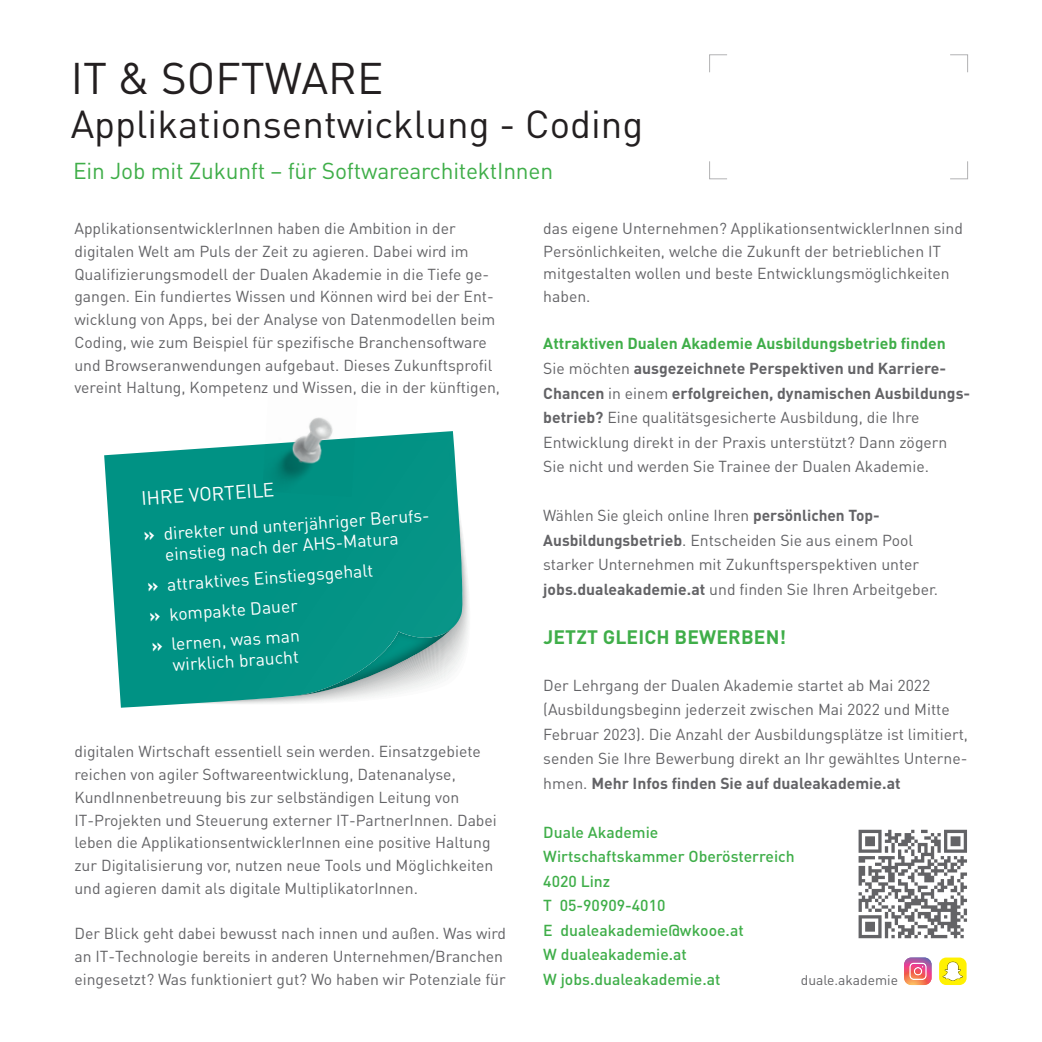
<style>
.page{position:relative;width:1042px;height:1042px;background:#fff}
.page>*{position:absolute;margin:0;border:0;box-sizing:border-box;transform-origin:0 0}
.t1{font:43.75px "DIN Pro";color:#231f20}
.t2{font:38.5px "DIN Pro";color:#231f20}
.t3{font:22.75px "DIN Pro";letter-spacing:-.01em;color:#3fae49}
.t4{font:700 19.25px "DIN Pro";letter-spacing:.01em;color:#3fae49}
.t5{font:19.25px "DIN Pro";color:#fff}
.t6{font:17.5px/29.9px "DIN Pro";color:#fff}
.t7{font:15.75px/22.8px "DIN Pro";color:#636366}
.t8{font:500 15.75px/24.5px "DIN Pro";color:#3fae49}
.t9{font:13.83px "DIN Pro";color:#636366}
.s1{font-weight:700}
.s2{font-weight:700;color:#3fae49}
</style>
<div class="page">
<svg style="left:709px;top:54px;width:259px;height:125px"></svg>
<svg style="left:858px;top:830px;width:109px;height:108px"></svg>
<svg style="left:104px;top:431px;width:362px;height:277px;background:#1e9e92"></svg>
<svg style="left:292px;top:616px;width:161px;height:90px"></svg>
<img style="left:262px;top:417px;width:95px;height:80px">
<svg style="left:904px;top:957px;width:27px;height:28px"></svg>
<div style="left:939px;top:957px;width:27px;height:28px;background:#fff101;border-radius:7px"></div>
<svg style="left:942px;top:961px;width:21px;height:20px"></svg>
<h1 class="t1" style="left:71px;top:49px;width:314px">IT &amp; SOFTWARE</h1>
<h2 class="t2" style="left:71px;top:98px;width:574px">Applikationsentwicklung - Coding</h2>
<h3 class="t3" style="left:73px;top:155px;width:481px">Ein Job mit Zukunft – für SoftwarearchitektInnen</h3>
<p class="t7" style="left:74px;top:216px;width:427px">ApplikationsentwicklerInnen haben die Ambition in der digitalen Welt am Puls der Zeit zu agieren. Dabei wird im Qualifizierungsmodell der Dualen Akademie in die Tiefe ge&shy;gangen. Ein fundiertes Wissen und Können wird bei der Ent&shy;wicklung von Apps, bei der Analyse von Datenmodellen beim Coding, wie zum Beispiel für spezifische Branchensoftware und Browseranwendungen aufgebaut. Dieses Zukunftsprofil vereint Haltung, Kompetenz und Wissen, die in der künftigen,</p>
<p class="t5" style="left:140px;top:485px;width:135px;rotate:-4deg">IHRE VORTEILE</p>
<p class="t6" style="left:163px;top:522px;width:269px;line-height:21px;text-indent:-20px;rotate:-4deg"><span class="s1">»</span> direkter und unterjähriger Berufs&shy;einstieg nach der AHS-Matura</p>
<p class="t6" style="left:146px;top:570px;width:228px;rotate:-4deg"><span class="s1">»</span> attraktives Einstiegsgehalt <span class="s1">»</span> kompakte Dauer<br><span class="s1">»</span> lernen, was man</p>
<p class="t6" style="left:172px;top:649px;width:128px;rotate:-4deg">wirklich braucht</p>
<p class="t7" style="left:74px;top:740px;width:424px">digitalen Wirtschaft essentiell sein werden. Einsatzgebiete reichen von agiler Softwareentwicklung, Datenanalyse, KundInnenbetreuung bis zur selbständigen Leitung von IT-Projekten und Steuerung externer IT-PartnerInnen. Dabei leben die ApplikationsentwicklerInnen eine positive Haltung zur Digitalisierung vor, nutzen neue Tools und Möglichkeiten und agieren damit als digitale MultiplikatorInnen.</p>
<p class="t7" style="left:74px;top:921px;width:433px">Der Blick geht dabei bewusst nach innen und außen. Was wird an IT-Technologie bereits in anderen Unternehmen/Branchen eingesetzt? Was funktioniert gut? Wo haben wir Potenziale für</p>
<p class="t7" style="left:543px;top:216px;width:421px">das eigene Unternehmen? ApplikationsentwicklerInnen sind Persönlichkeiten, welche die Zukunft der betrieblichen IT mitgestalten wollen und beste Entwicklungsmöglichkeiten haben.</p>
<p class="t7" style="left:543px;top:331px;width:427px;line-height:24.5px"><span class="s2">Attraktiven Dualen Akademie Ausbildungsbetrieb finden </span>Sie möchten <span class="s1">ausgezeichnete Perspektiven und Karriere-Chancen</span> in einem <span class="s1">erfolgreichen, dynamischen Ausbildungs&shy;betrieb?</span> Eine qualitätsgesicherte Ausbildung, die Ihre Entwicklung direkt in der Praxis unterstützt? Dann zögern Sie nicht und werden Sie Trainee der Dualen Akademie.</p>
<p class="t7" style="left:543px;top:502px;width:396px;line-height:24.5px">Wählen Sie gleich online Ihren <span class="s1">persönlichen Top-Ausbildungsbetrieb</span>. Entscheiden Sie aus einem Pool starker Unternehmen mit Zukunftsperspektiven unter <span class="s1">jobs.dualeakademie.at</span> und finden Sie Ihren Arbeitgeber.</p>
<p class="t4" style="left:543px;top:623px;width:244px">JETZT GLEICH BEWERBEN!</p>
<p class="t7" style="left:543px;top:672px;width:426px;line-height:24.5px">Der Lehrgang der Dualen Akademie startet ab Mai 2022 (Ausbildungsbeginn jederzeit zwischen Mai 2022 und Mitte Februar 2023). Die Anzahl der Ausbildungsplätze ist limitiert, senden Sie Ihre Bewerbung direkt an Ihr gewähltes Unterne&shy;hmen. <span class="s1">Mehr Infos finden Sie auf dualeakademie.at</span></p>
<p class="t8" style="left:543px;top:819px;width:253px">Duale Akademie<br>Wirtschaftskammer Oberösterreich<br>4020 Linz<br>T 05-90909-4010<br>E dualeakademie@wkooe.at<br>W dualeakademie.at<br>W jobs.dualeakademie.at</p>
<p class="t9" style="left:801px;top:970px;width:99px">duale.akademie</p>
</div>
